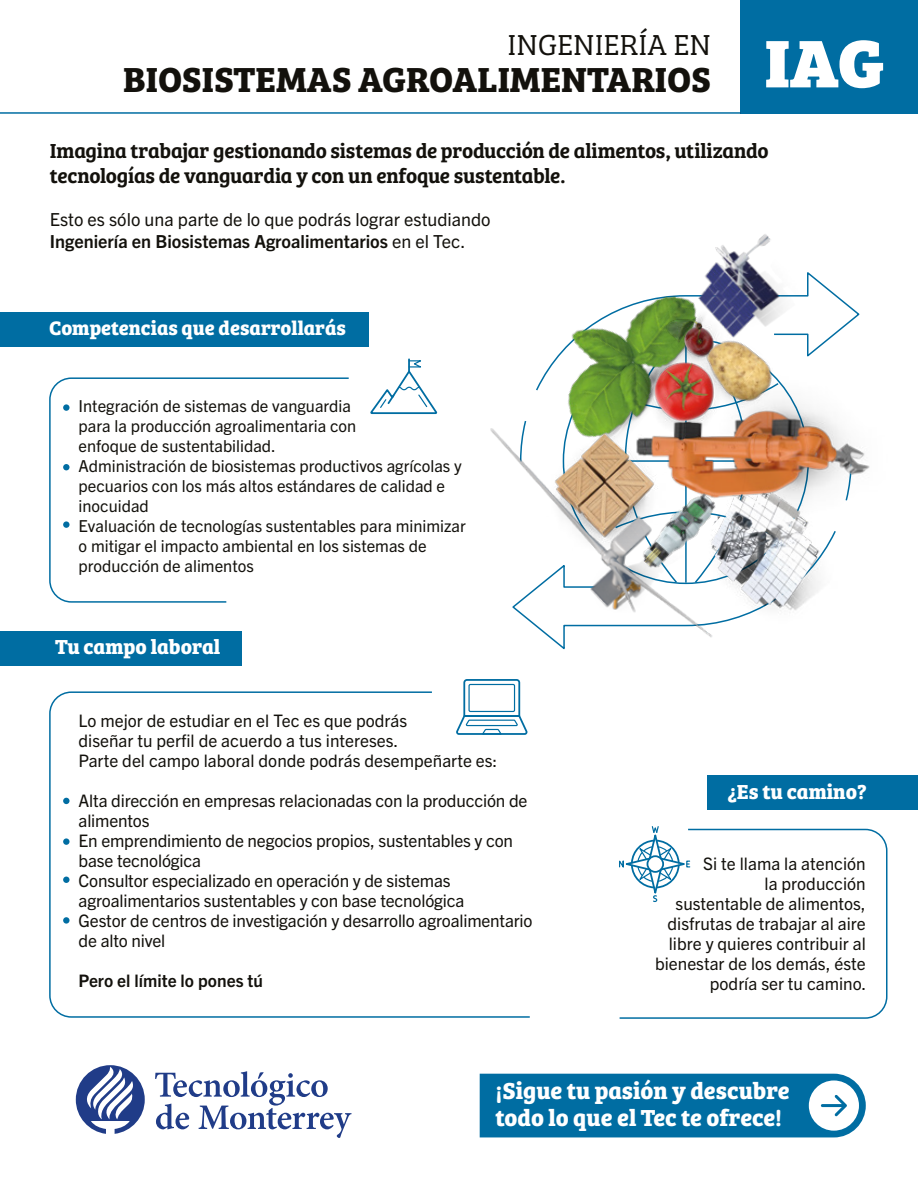
<style>
.page{position:relative;width:918px;height:1188px;background:#fff}
.page>*{position:absolute;margin:0;border:0;box-sizing:border-box;transform-origin:0 0}
.t1{font:69.6px "Bree Serif Eb";color:#fff}
.t2{font:700 36px "Bree Serif";color:#13110c}
.t3{font:30px "Bree Serif Lt";color:#13110c}
.t4{font:700 24px/27px "Bree Serif";color:#fff}
.t5{font:21px/25.2px "Bree Serif Sb";letter-spacing:-.015em;color:#13110c}
.t6{font:700 21px "Bree Serif";color:#fff}
.t7{font:700 20.25px "Bree Serif";color:#fff}
.t8{font:18px/21.6px "Trade Gothic Next LT Pro";color:#13110c}
.t9{font:17.25px/20px "Trade Gothic Next LT Pro";letter-spacing:-.01em;color:#13110c}
.t10{font:700 17.25px "Trade Gothic Next LT Pro";color:#13110c}
.t11{font:16.5px/20px "Trade Gothic Next LT Pro";color:#13110c}
.s1{font-weight:700}
</style>
<div class="page">
<img style="left:344px;top:312px;width:522px;height:338px">
<img style="left:640px;top:445px;width:214px;height:205px">
<img style="left:623px;top:466px;width:110px;height:117px">
<img style="left:537px;top:423px;width:133px;height:132px">
<img style="left:584px;top:234px;width:282px;height:211px">
<div style="left:707px;top:775px;width:211px;height:34px;background:#006da2"></div>
<svg style="left:76px;top:1065px;width:69px;height:69px"></svg>
<svg style="left:155px;top:1071px;width:197px;height:67px"></svg>
<hr style="left:0;top:112px;width:740px;height:2px;background:#006da2">
<svg style="left:49px;top:377px;width:301px;height:226px"></svg>
<svg style="left:619px;top:828px;width:269px;height:191px"></svg>
<svg style="left:370px;top:359px;width:67px;height:55px"></svg>
<div style="left:740px;top:0;width:178px;height:114px;background:#006da2"></div>
<div style="left:63px;top:404px;width:7px;height:7px;background:#006da2;border-radius:50%"></div>
<div style="left:63px;top:521px;width:7px;height:7px;background:#006da2;border-radius:50%"></div>
<div style="left:63px;top:464px;width:7px;height:6px;background:#006da2;border-radius:50%"></div>
<div style="left:0;top:313px;width:369px;height:34px;background:#006da2"></div>
<svg style="left:480px;top:1074px;width:386px;height:63px;background:#177aaa"></svg>
<svg style="left:619px;top:826px;width:71px;height:76px"></svg>
<svg style="left:49px;top:691px;width:481px;height:327px"></svg>
<div style="left:63px;top:838px;width:7px;height:7px;background:#006da2;border-radius:50%"></div>
<div style="left:63px;top:798px;width:7px;height:6px;background:#006da2;border-radius:50%"></div>
<div style="left:63px;top:877px;width:7px;height:6px;background:#006da2;border-radius:50%"></div>
<div style="left:63px;top:917px;width:7px;height:7px;background:#006da2;border-radius:50%"></div>
<div style="left:0;top:631px;width:242px;height:34px;background:#006da2"></div>
<svg style="left:454px;top:679px;width:74px;height:57px"></svg>
<h3 class="t3" style="left:507px;top:23px;width:205px">INGENIERÍA EN</h3>
<h2 class="t2" style="left:123px;top:51px;width:589px">BIOSISTEMAS AGROALIMENTARIOS</h2>
<h1 class="t1" style="left:765px;top:7px;width:121px">IAG</h1>
<p class="t5" style="left:50px;top:136px;width:720px">Imagina trabajar gestionando sistemas de producción de alimentos, utilizando tecnologías de vanguardia y con un enfoque sustentable.</p>
<p class="t8" style="left:50px;top:207px;width:442px">Esto es sólo una parte de lo que podrás lograr estudiando<br><span class="s1">Ingeniería en Biosistemas Agroalimentarios</span> en el Tec.</p>
<p class="t7" style="left:49px;top:313px;width:298px">Competencias que desarrollarás</p>
<p class="t11" style="left:79px;top:395px;width:389px">Integración de sistemas de vanguardia<br>para la producción agroalimentaria con<br>enfoque de sustentabilidad.<br>Administración de biosistemas productivos agrícolas y pecuarios con los más altos estándares de calidad e inocuidad<br>Evaluación de tecnologías sustentables para minimizar o mitigar el impacto ambiental en los sistemas de producción de alimentos</p>
<p class="t6" style="left:55px;top:630px;width:167px">Tu campo laboral</p>
<p class="t9" style="left:79px;top:709px;width:420px">Lo mejor de estudiar en el Tec es que podrás<br>diseñar tu perfil de acuerdo a tus intereses.<br>Parte del campo laboral donde podrás desempeñarte es:</p>
<p class="t9" style="left:79px;top:789px;width:456px">Alta dirección en empresas relacionadas con la producción de alimentos<br>En emprendimiento de negocios propios, sustentables y con base tecnológica<br>Consultor especializado en operación y de sistemas agroalimentarios sustentables y con base tecnológica<br>Gestor de centros de investigación y desarrollo agroalimentario de alto nivel</p>
<p class="t10" style="left:79px;top:968px;width:186px">Pero el límite lo pones tú</p>
<p class="t6" style="left:728px;top:775px;width:141px">¿Es tu camino?</p>
<p class="t9" style="left:655px;top:853px;width:213px;text-align:right">Si te llama la atención<br>la producción<br>sustentable de alimentos, disfrutas de trabajar al aire libre y quieres contribuir al bienestar de los demás, éste podría ser tu camino.</p>
<h3 class="t4" style="left:496px;top:1076px;width:296px">¡Sigue tu pasión y descubre todo lo que el Tec te ofrece!</h3>
</div>
